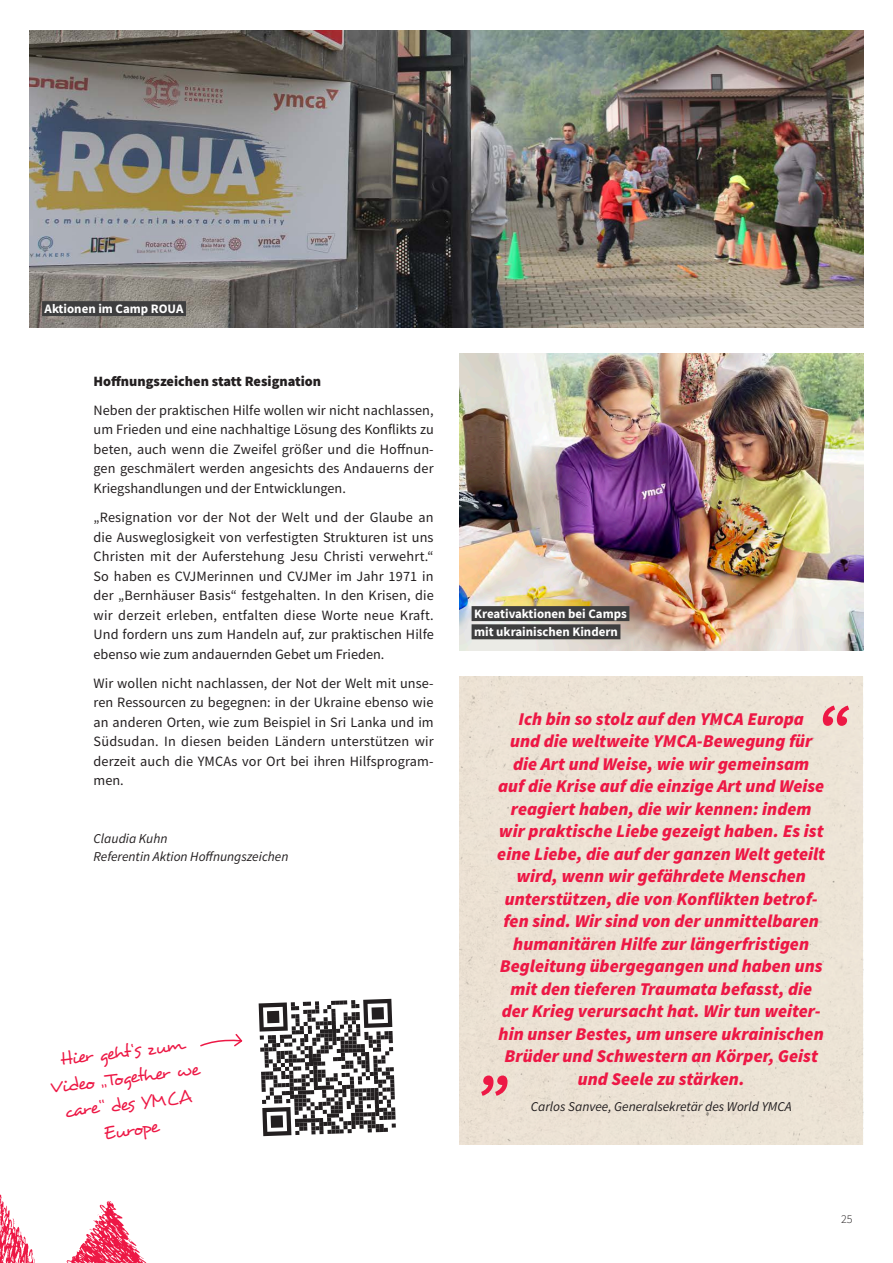
<style>
.page{position:relative;width:893px;height:1263px;background:#fff}
.page>*{position:absolute;margin:0;border:0;box-sizing:border-box;transform-origin:0 0}
.t1{font:18.6px/26.1px "Desyrel";color:#ed1845;text-align:center}
.t2{font:italic 900 18px/22.5px "Source Sans Pro";color:#ed1845;text-align:center}
.t3{font:14.25px/19.5px "Source Sans Pro";color:#231f20;text-align:justify}
.t4{font:900 14.25px "Source Sans Pro";color:#231f20}
.t5{font:italic 13.5px/18px "Source Sans Pro";color:#231f20}
.t6{font:700 12.9px/18.1px "Source Sans Pro";color:#fff}
.t7{font:300 12px "Source Sans Pro";color:#231f20}
</style>
<div class="page">
<img style="left:0;top:1194px;width:147px;height:69px">
<svg style="left:258px;top:998px;width:138px;height:139px"></svg>
<div style="left:267px;top:1011px;width:12px;height:12px;background:#231f20"></div>
<div style="left:371px;top:1007px;width:13px;height:13px;background:#231f20"></div>
<div style="left:271px;top:1115px;width:12px;height:13px;background:#231f20"></div>
<svg style="left:200px;top:1034px;width:43px;height:13px"></svg>
<img style="left:459px;top:353px;width:404px;height:298px">
<div style="left:472px;top:606px;width:157px;height:15px;background:#3e3e3f"></div>
<div style="left:472px;top:624px;width:148px;height:15px;background:#3e3e3f"></div>
<img style="left:30px;top:30px;width:833px;height:298px">
<div style="left:42px;top:301px;width:144px;height:15px;background:#3e3e3f"></div>
<div style="left:459px;top:676px;width:404px;height:468px;background:#ece2d5"></div>
<svg style="left:481px;top:1075px;width:26px;height:21px"></svg>
<svg style="left:823px;top:705px;width:26px;height:21px"></svg>
<p class="t6" style="left:45px;top:299px;width:140px">Aktionen im Camp ROUA</p>
<p class="t4" style="left:94px;top:371px;width:229px">Hoffnungszeichen statt Resignation</p>
<p class="t3" style="left:94px;top:400px;width:342px">Neben der praktischen Hilfe wollen wir nicht nachlassen, um Frieden und eine nachhaltige Lösung des Konflikts zu beten, auch wenn die Zweifel größer und die Hoffnun&shy;gen geschmälert werden angesichts des Andauerns der Kriegshandlungen und der Entwicklungen.</p>
<p class="t3" style="left:94px;top:507px;width:342px">„Resignation vor der Not der Welt und der Glaube an die Ausweglosigkeit von verfestigten Strukturen ist uns Christen mit der Auferstehung Jesu Christi verwehrt.“ So haben es CVJMerinnen und CVJMer im Jahr 1971 in der „Bernhäuser Basis“ festgehalten. In den Krisen, die wir derzeit erleben, entfalten diese Worte neue Kraft.<br>Und fordern uns zum Handeln auf, zur praktischen Hilfe ebenso wie zum andauernden Gebet um Frieden.</p>
<p class="t3" style="left:94px;top:673px;width:342px">Wir wollen nicht nachlassen, der Not der Welt mit unse&shy;ren Ressourcen zu begegnen: in der Ukraine ebenso wie an anderen Orten, wie zum Beispiel in Sri Lanka und im Südsudan. In diesen beiden Ländern unterstützen wir derzeit auch die YMCAs vor Ort bei ihren Hilfsprogram&shy;men.</p>
<p class="t5" style="left:94px;top:829px;width:196px">Claudia Kuhn<br>Referentin Aktion Hoffnungszeichen</p>
<h1 class="t1" style="left:46px;top:1048px;width:152px;rotate:-7deg">Hier geht‘s zum<br>Video „Together we care“ des YMCA<br>Europe</h1>
<p class="t6" style="left:474px;top:604px;width:154px">Kreativaktionen bei Camps mit ukrainischen Kindern</p>
<p class="t2" style="left:497px;top:707px;width:329px">Ich bin so stolz auf den YMCA Europa<br>und die weltweite YMCA-Bewegung für die Art und Weise, wie wir gemeinsam<br>auf die Krise auf die einzige Art und Weise reagiert haben, die wir kennen: indem wir praktische Liebe gezeigt haben. Es ist eine Liebe, die auf der ganzen Welt geteilt wird, wenn wir gefährdete Menschen unterstützen, die von Konflikten betrof&shy;fen sind. Wir sind von der unmittelbaren humanitären Hilfe zur längerfristigen Begleitung übergegangen und haben uns mit den tieferen Traumata befasst, die der Krieg verursacht hat. Wir tun weiter&shy;hin unser Bestes, um unsere ukrainischen Brüder und Schwestern an Körper, Geist und Seele zu stärken.</p>
<p class="t5" style="left:531px;top:1097px;width:263px">Carlos Sanvee, Generalsekretär des World YMCA</p>
<p class="t7" style="left:841px;top:1211px;width:13px">25</p>
</div>
